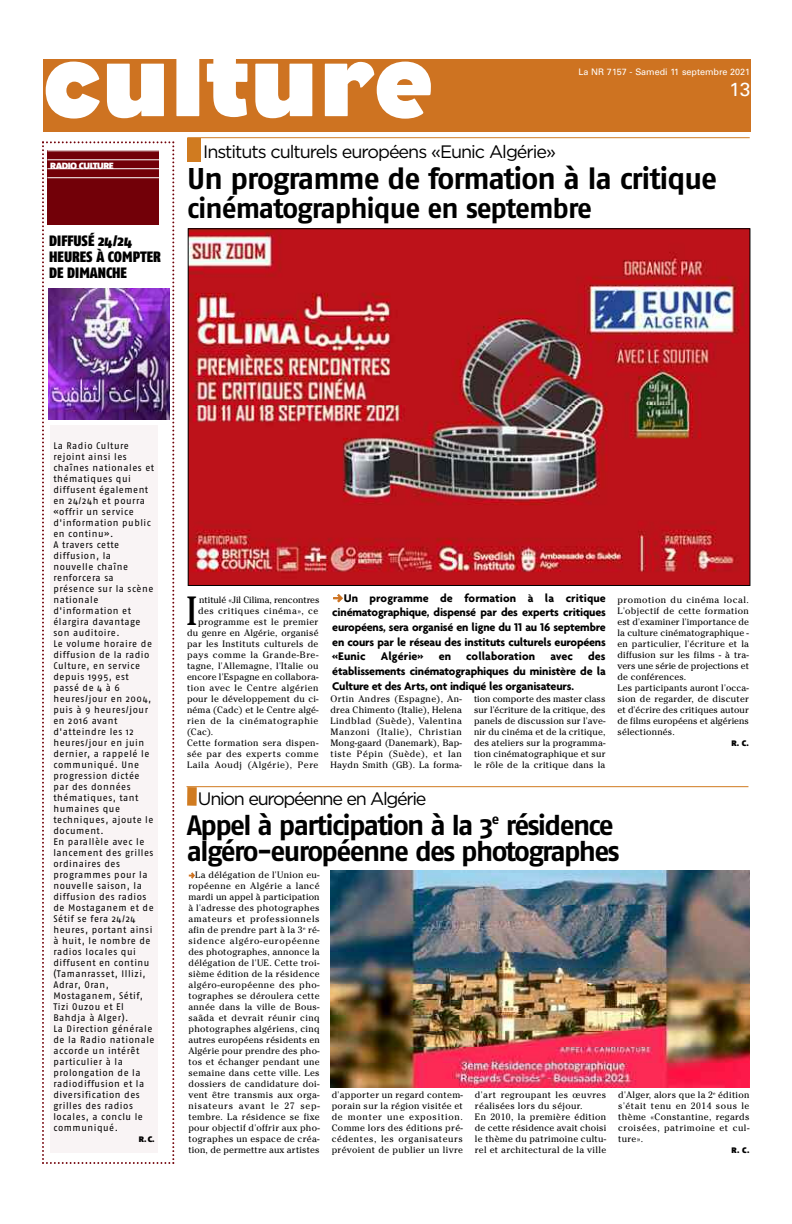
<style>
.page{position:relative;width:792px;height:1224px;background:#fff}
.page>*{position:absolute;margin:0;border:0;box-sizing:border-box;transform-origin:0 0}
.t1{font:700 104px "Eagle";color:#fff}
.t2{font:40.5px "Cheltenham";color:#000}
.t3{font:700 30px "Fago No";letter-spacing:-.035em;color:#000}
.t4{font:700 28px/26px "Fago No";letter-spacing:-.06em;color:#000}
.t5{font:700 28px "Fago No";letter-spacing:-.035em;color:#000}
.t6{font:19px "Univers";color:#fff}
.t7{font:18px "Gotham";letter-spacing:-.055em;color:#000}
.t8{font:18px "Gotham";letter-spacing:-.075em;color:#000}
.t9{font:900 15px/16px "Fago Co";color:#000}
.t10{font:700 12px/14.7px "Agenda";letter-spacing:-.015em;color:#000;text-align:justify}
.t11{font:700 12px "Agenda";letter-spacing:.005em;color:#000}
.t12{font:9.5px/11px "Fago No";letter-spacing:.06em;color:#000}
.t13{font:9.2px/11px "Cheltenham";letter-spacing:.03em;color:#000;text-align:justify}
.t14{font:9.2px "Cheltenham";letter-spacing:.06em;color:#000}
.t15{font:9.2px "Cheltenham";letter-spacing:.055em;color:#000}
.t16{font:9.2px "Cheltenham";letter-spacing:-.005em;color:#000}
.t17{font:9px "Univers";color:#fff}
.t18{font:900 9px "Corpid";letter-spacing:-.055em;color:#fff}
.t19{font:900 8px "Corpid";color:#000}
</style>
<div class="page">
<hr style="left:187px;top:137px;width:563px;height:1px;background:#d07b20">
<hr style="left:187px;top:786px;width:561px;height:1px;background:#d07b20">
<svg style="left:42px;top:141px;width:132px;height:1023px"></svg>
<div style="left:43px;top:59px;width:707px;height:73px;background:#ce7321"></div>
<div style="left:50px;top:426px;width:108px;height:727px;background:#f9f4f5"></div>
<div style="left:187px;top:138px;width:14px;height:24px;background:#d07b20"></div>
<div style="left:47px;top:151px;width:112px;height:74px;background:#720008"></div>
<hr style="left:47px;top:151px;width:112px;height:1px;background:#fff">
<hr style="left:47px;top:168px;width:112px;height:1px;background:#fff">
<hr style="left:47px;top:160px;width:112px;height:1px;background:#fff">
<hr style="left:47px;top:177px;width:112px;height:1px;background:#fff">
<div style="left:187px;top:787px;width:10px;height:19px;background:#d07b20"></div>
<img style="left:190px;top:231px;width:558px;height:353px">
<img style="left:49px;top:289px;width:120px;height:130px">
<div style="left:48px;top:234px;width:115px;height:50px;background:#fff"></div>
<img style="left:330px;top:871px;width:419px;height:216px">
<p class="t1" style="left:43px;top:19px;width:391px">culture</p>
<p class="t17" style="left:578px;top:69px;width:173px">La NR 7157 - Samedi 11 septembre 2021</p>
<p class="t6" style="left:729px;top:83px;width:22px">13</p>
<p class="t18" style="left:50px;top:162px;width:65px">RADIO CULTURE</p>
<p class="t9" style="left:49px;top:234px;width:113px">DIFFUSÉ 24/24<br>HEURES À COMPTER<br>DE DIMANCHE</p>
<p class="t7" style="left:203px;top:142px;width:354px">Instituts culturels européens «Eunic Algérie»</p>
<p class="t3" style="left:187px;top:168px;width:532px">Un programme de formation à la critique</p>
<p class="t5" style="left:187px;top:199px;width:407px">cinématographique en septembre</p>
<p class="t12" style="left:53px;top:441px;width:103px">La Radio Culture rejoint ainsi les chaînes nationales et thématiques qui diffusent également en 24/24h et pourra «offrir un service d'information public en continu».<br>A travers cette diffusion, la<br>nouvelle chaîne renforcera sa présence sur la scène nationale d'information et élargira davantage son auditoire.<br>Le volume horaire de diffusion de la radio<br>Culture, en service depuis 1995, est passé de 4 à 6 heures/jour en 2004, puis à 9 heures/jour en 2016 avant d'atteindre les 12 heures/jour en juin dernier, a rappelé le communiqué. Une progression dictée par des données thématiques, tant humaines que techniques, ajoute le document.<br>En parallèle avec le lancement des grilles ordinaires des programmes pour la nouvelle saison, la diffusion des radios de Mostaganem et de<br>Sétif se fera 24/24 heures, portant ainsi à huit, le nombre de radios locales qui diffusent en continu (Tamanrasset, Illizi,<br>Adrar, Oran,<br>Mostaganem, Sétif,<br>Tizi Ouzou et El<br>Bahdja à Alger).<br>La Direction générale de la Radio nationale accorde un intérêt particulier à la prolongation de la radiodiffusion et la diversification des grilles des radios locales, a conclu le communiqué.</p>
<p class="t19" style="left:139px;top:1136px;width:17px">R. C.</p>
<p class="t2" style="left:186px;top:587px;width:13px">I</p>
<p class="t16" style="left:199px;top:595px;width:122px">ntitulé «Jil Cilima, rencontres</p>
<p class="t15" style="left:198px;top:606px;width:122px">des critiques cinéma», ce</p>
<p class="t13" style="left:198px;top:616px;width:122px">programme est le premier</p>
<p class="t13" style="left:187px;top:627px;width:133px">du genre en Algérie, organisé</p>
<p class="t13" style="left:187px;top:638px;width:133px">par les Instituts culturels de</p>
<p class="t14" style="left:187px;top:650px;width:133px">pays comme la Grande-Bre-</p>
<p class="t13" style="left:187px;top:660px;width:133px">tagne, l'Allemagne, l'Italie ou</p>
<p class="t13" style="left:187px;top:671px;width:133px">encore l'Espagne en collabora-</p>
<p class="t15" style="left:187px;top:683px;width:133px">tion avec le Centre algérien</p>
<p class="t13" style="left:187px;top:693px;width:133px">pour le développement du ci-</p>
<p class="t13" style="left:187px;top:704px;width:133px">néma (Cadc) et le Centre algé-</p>
<p class="t14" style="left:187px;top:716px;width:133px">rien de la cinématographie</p>
<p class="t13" style="left:187px;top:726px;width:28px">(Cac).</p>
<p class="t13" style="left:187px;top:737px;width:133px">Cette formation sera dispen-</p>
<p class="t15" style="left:187px;top:749px;width:133px">sée par des experts comme</p>
<p class="t14" style="left:187px;top:760px;width:133px">Laila Aoudj (Algérie), Pere</p>
<p class="t10" style="left:332px;top:590px;width:275px;text-indent:11px">Un programme de formation à la critique cinématographique, dispensé par des experts critiques européens, sera organisé en ligne du 11 au 16 septembre en cours par le réseau des instituts culturels européens «Eunic</p>
<p class="t10" style="left:332px;top:649px;width:275px;text-indent:256px">des établissements cinématographiques du ministère de la Culture et des Arts, ont indiqué les organisateurs.</p>
<p class="t11" style="left:381px;top:649px;width:44px">Algérie»</p>
<p class="t10" style="left:439px;top:649px;width:14px">en</p>
<p class="t11" style="left:466px;top:649px;width:70px">collaboration</p>
<p class="t10" style="left:550px;top:649px;width:24px">avec</p>
<p class="t13" style="left:331px;top:693px;width:133px">Ortin Andres (Espagne), An&shy;drea Chimento (Italie), Helena Lindblad (Suède), Valentina Manzoni (Italie), Christian Mong-gaard (Danemark), Bap&shy;tiste Pépin (Suède), et Ian Haydn Smith (GB). La forma-</p>
<p class="t13" style="left:474px;top:693px;width:133px">tion comporte des master class sur l'écriture de la critique, des panels de discussion sur l'ave&shy;nir du cinéma et de la critique, des ateliers sur la programma&shy;tion cinématographique et sur le rôle de la critique dans la</p>
<p class="t8" style="left:198px;top:788px;width:230px">Union européenne en Algérie</p>
<p class="t13" style="left:618px;top:594px;width:133px;text-align:left">promotion du cinéma local.<br>L'objectif de cette formation est d'examiner l'importance de la culture cinématographique - en particulier, l'écriture et la diffusion sur les films - à tra&shy;vers une série de projections et de conférences.<br>Les participants auront l'occa&shy;sion de regarder, de discuter et d'écrire des critiques autour de films européens et algériens sélectionnés.</p>
<p class="t19" style="left:731px;top:740px;width:19px">R. C.</p>
<p class="t4" style="left:187px;top:815px;width:434px">Appel à participation à la 3<sup>e</sup> résidence algéro-européenne des photographes</p>
<p class="t13" style="left:188px;top:869px;width:133px;text-indent:7px">La délégation de l'Union eu&shy;ropéenne en Algérie a lancé mardi un appel à participation à l'adresse des photographes amateurs et professionnels afin de prendre part à la 3<sup>e</sup> ré&shy;sidence algéro-européenne des photographes, annonce la délégation de l'UE. Cette troi&shy;sième édition de la résidence algéro-européenne des pho&shy;tographes se déroulera cette année dans la ville de Bous&shy;saâda et devrait réunir cinq photographes algériens, cinq autres européens résidents en Algérie pour prendre des pho&shy;tos et échanger pendant une semaine dans cette ville. Les dossiers de candidature doi&shy;vent être transmis aux orga&shy;nisateurs avant le 27 sep&shy;tembre. La résidence se fixe pour objectif d'offrir aux pho&shy;tographes un espace de créa&shy;tion, de permettre aux artistes</p>
<p class="t13" style="left:332px;top:1089px;width:133px">d'apporter un regard contem&shy;porain sur la région visitée et de monter une exposition.<br>Comme lors des éditions pré&shy;cédentes, les organisateurs prévoient de publier un livre</p>
<p class="t13" style="left:475px;top:1089px;width:133px;text-align:left">d'art regroupant les œuvres réalisées lors du séjour.<br>En 2010, la première édition de cette résidence avait choisi le thème du patrimoine cultu&shy;rel et architectural de la ville</p>
<p class="t13" style="left:618px;top:1089px;width:133px">d'Alger, alors que la 2<sup>e</sup> édition s'était tenu en 2014 sous le thème «Constantine, regards croisées, patrimoine et cul&shy;ture».</p>
<p class="t19" style="left:731px;top:1147px;width:20px">R. C.</p>
</div>
